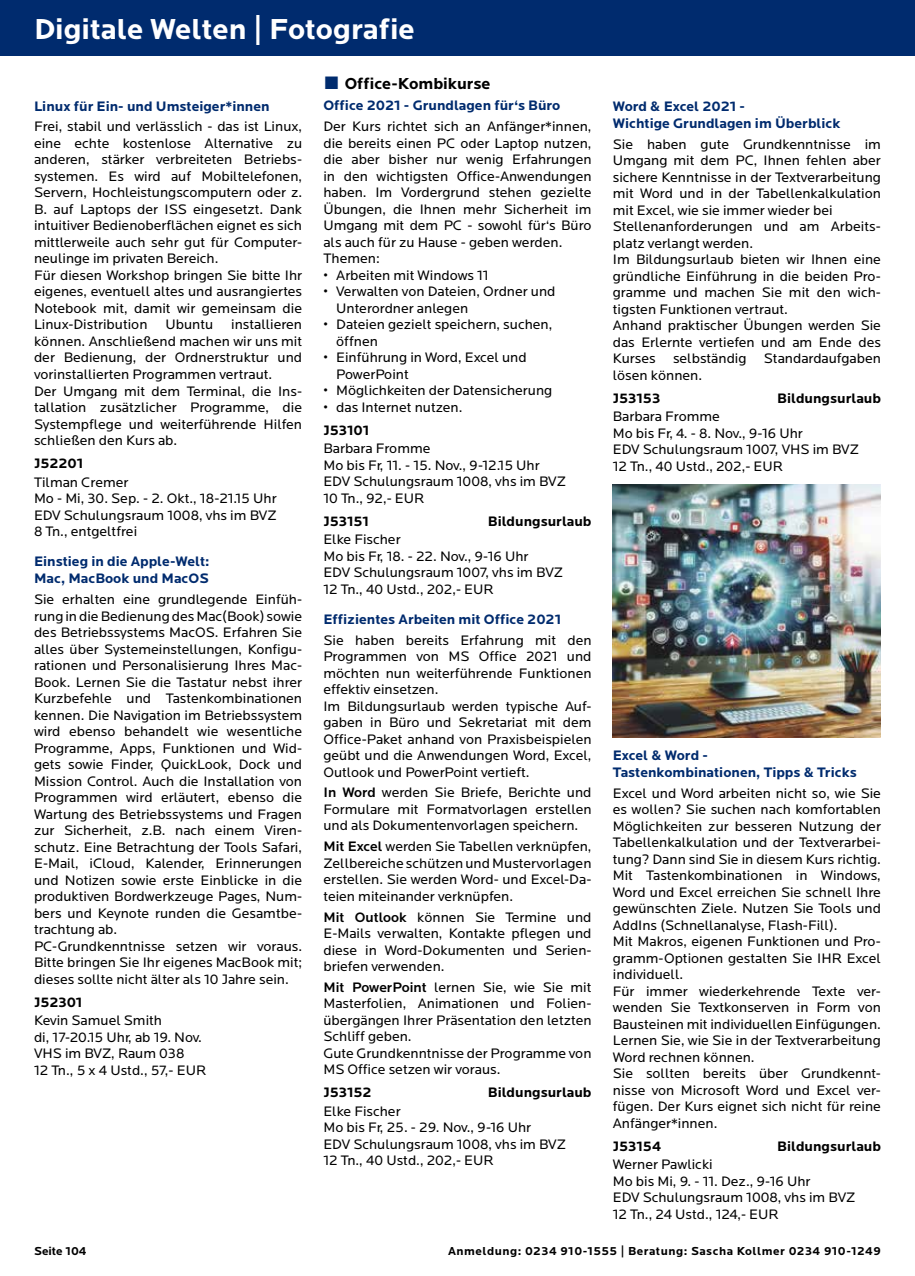
<style>
.page{position:relative;width:915px;height:1276px;background:#fff}
.page>*{position:absolute;margin:0;border:0;box-sizing:border-box;transform-origin:0 0}
.t1{font:700 30px "Locator";color:#fff}
.t2{font:700 16.5px "Locator";letter-spacing:-.005em;color:#000}
.t3{font:14.25px/16.5px "Locator";color:#000}
.t4{font:700 14.25px/17.2px "Locator";color:#002b6e}
.t5{font:700 14.25px "Locator";color:#000}
.t6{font:700 12px "Locator";letter-spacing:.04em;color:#000}
.t7{font:700 12px "Locator";color:#000}
.s1{font-family:"Arial";font-weight:400;font-size:27px;color:#002b6e}
.s2{font-weight:500}
</style>
<div class="page">
<div style="left:0;top:0;width:914px;height:55px;background:#002b6e"></div>
<img style="left:612px;top:484px;width:268px;height:254px">
<h1 class="t1" style="left:34px;top:12px;width:382px">Digitale Welten | Fotografie</h1>
<p class="t4" style="left:34px;top:98px;width:237px">Linux für Ein- und Umsteiger*innen</p>
<p class="t3" style="left:34px;top:119px;width:269px">Frei, stabil und verlässlich - das ist Linux, eine echte kostenlose Alternative zu anderen, stärker verbreiteten Betriebs&shy;systemen. Es wird auf Mobiltelefonen, Servern, Hochleistungscomputern oder z.<br>B. auf Laptops der ISS eingesetzt. Dank intuitiver Bedienoberflächen eignet es sich mittlerweile auch sehr gut für Computer&shy;neulinge im privaten Bereich.<br>Für diesen Workshop bringen Sie bitte Ihr eigenes, eventuell altes und ausrangiertes Notebook mit, damit wir gemeinsam die Linux-Distribution</p>
<p class="t3" style="left:34px;top:317px;width:269px;text-indent:197px">installieren können. Anschließend machen wir uns mit der Bedienung, der Ordnerstruktur und vorinstallierten Programmen vertraut.<br>Der Umgang mit dem Terminal, die Ins&shy;tallation zusätzlicher Programme, die Systempflege und weiterführende Hilfen schließen den Kurs ab.</p>
<p class="t5" style="left:34px;top:455px;width:51px">J52201</p>
<p class="t3" style="left:34px;top:474px;width:244px">Tilman Cremer<br>Mo - Mi, 30. Sep. - 2. Okt., 18-21.15 Uhr<br>EDV Schulungsraum 1008, vhs im BVZ<br>8 Tn., entgeltfrei</p>
<p class="t4" style="left:34px;top:553px;width:177px">Einstieg in die Apple-Welt:<br>Mac, MacBook und MacOS</p>
<p class="t3" style="left:34px;top:591px;width:269px">Sie erhalten eine grundlegende Einfüh&shy;rung in die Bedienung des Mac(Book) sowie des Betriebssystems MacOS. Erfahren Sie alles über Systemeinstellungen, Konfigu&shy;rationen und Personalisierung Ihres Mac-Book. Lernen Sie die Tastatur nebst ihrer Kurzbefehle und Tastenkombinationen kennen. Die Navigation im Betriebssystem wird ebenso behandelt wie wesentliche Programme, Apps, Funktionen und Wid&shy;gets sowie Finder, QuickLook, Dock und Mission Control. Auch die Installation von Programmen wird erläutert, ebenso die Wartung des Betriebssystems und Fragen zur Sicherheit, z.B. nach einem Viren&shy;schutz. Eine Betrachtung der Tools Safari, E-Mail, iCloud, Kalender, Erinnerungen und Notizen sowie erste Einblicke in die produktiven Bordwerkzeuge Pages, Num&shy;bers und Keynote runden die Gesamtbe&shy;trachtung ab.<br>PC-Grundkenntnisse setzen wir voraus.<br>Bitte bringen Sie Ihr eigenes MacBook mit; dieses sollte nicht älter als 10 Jahre sein.</p>
<p class="t5" style="left:34px;top:993px;width:50px">J52301</p>
<p class="t3" style="left:34px;top:1012px;width:174px">Kevin Samuel Smith<br>di, 17-20.15 Uhr, ab 19. Nov.<br>VHS im BVZ, Raum 038<br>12 Tn., 5 x 4 Ustd., 57,- EUR</p>
<p class="t3" style="left:165px;top:317px;width:49px">Ubuntu</p>
<p class="t2" style="left:323px;top:74px;width:168px"><span class="s1">■</span> Office-Kombikurse</p>
<p class="t4" style="left:323px;top:97px;width:238px">Office 2021 - Grundlagen für‘s Büro</p>
<p class="t3" style="left:323px;top:119px;width:269px">Der Kurs richtet sich an Anfänger*innen, die bereits einen PC oder Laptop nutzen, die aber bisher nur wenig Erfahrungen in den wichtigsten Office-Anwendungen haben. Im Vordergrund stehen gezielte Übungen, die Ihnen mehr Sicherheit im Umgang mit dem PC - sowohl für‘s Büro als auch für zu Hause - geben werden.<br>Themen:</p>
<p class="t3" style="left:323px;top:267px;width:167px">• Arbeiten mit Windows 11</p>
<p class="t3" style="left:336px;top:284px;width:221px;text-indent:-13px">• Verwalten von Dateien, Ordner und<br>Unterordner anlegen</p>
<p class="t3" style="left:336px;top:317px;width:217px;text-indent:-13px">• Dateien gezielt speichern, suchen, öffnen</p>
<p class="t3" style="left:336px;top:350px;width:192px;text-indent:-13px">• Einführung in Word, Excel und<br>PowerPoint</p>
<p class="t3" style="left:323px;top:383px;width:230px">• Möglichkeiten der Datensicherung</p>
<p class="t3" style="left:323px;top:399px;width:140px">• das Internet nutzen.</p>
<p class="t5" style="left:323px;top:422px;width:47px">J53101</p>
<p class="t3" style="left:323px;top:441px;width:244px">Barbara Fromme<br>Mo bis Fr, 11. - 15. Nov., 9-12.15 Uhr<br>EDV Schulungsraum 1008, vhs im BVZ<br>10 Tn., 92,- EUR</p>
<p class="t5" style="left:323px;top:513px;width:47px">J53151</p>
<p class="t5" style="left:487px;top:513px;width:105px">Bildungsurlaub</p>
<p class="t3" style="left:323px;top:532px;width:241px">Elke Fischer<br>Mo bis Fr, 18. - 22. Nov., 9-16 Uhr<br>EDV Schulungsraum 1007, vhs im BVZ<br>12 Tn., 40 Ustd., 202,- EUR</p>
<p class="t4" style="left:323px;top:611px;width:239px">Effizientes Arbeiten mit Office 2021</p>
<p class="t3" style="left:323px;top:632px;width:269px">Sie haben bereits Erfahrung mit den Programmen von MS Office 2021 und möchten nun weiterführende Funktionen effektiv einsetzen.<br>Im Bildungsurlaub werden typische Auf&shy;gaben in Büro und Sekretariat mit dem Office-Paket anhand von Praxisbeispielen geübt und die Anwendungen Word, Excel, Outlook und PowerPoint vertieft.</p>
<p class="t3" style="left:323px;top:785px;width:269px;text-align:justify"><span class="s2">In Word</span> werden Sie Briefe, Berichte und Formulare mit Formatvorlagen erstellen und als Dokumentenvorlagen speichern.</p>
<p class="t3" style="left:323px;top:838px;width:269px;text-align:justify"><span class="s2">Mit Excel</span> werden Sie Tabellen verknüpfen, Zellbereiche schützen und Mustervorlagen erstellen. Sie werden Word- und Excel-Da&shy;teien miteinander verknüpfen.</p>
<p class="t3" style="left:323px;top:909px;width:269px;text-align:justify"><span class="s2">Mit Outlook</span> können Sie Termine und E-Mails verwalten, Kontakte pflegen und diese in Word-Dokumenten und Serien&shy;briefen verwenden.</p>
<p class="t3" style="left:323px;top:979px;width:269px"><span class="s2">Mit PowerPoint</span> lernen Sie, wie Sie mit Masterfolien, Animationen und Folien&shy;übergängen Ihrer Präsentation den letzten Schliff geben.<br>Gute Grundkenntnisse der Programme von MS Office setzen wir voraus.</p>
<p class="t5" style="left:323px;top:1084px;width:50px">J53152</p>
<p class="t5" style="left:487px;top:1084px;width:105px">Bildungsurlaub</p>
<p class="t3" style="left:323px;top:1103px;width:244px">Elke Fischer<br>Mo bis Fr, 25. - 29. Nov., 9-16 Uhr<br>EDV Schulungsraum 1008, vhs im BVZ<br>12 Tn., 40 Ustd., 202,- EUR</p>
<p class="t4" style="left:612px;top:98px;width:229px">Word &amp; Excel 2021 -<br>Wichtige Grundlagen im Überblick</p>
<p class="t3" style="left:612px;top:136px;width:269px">Sie haben gute Grundkenntnisse im Umgang mit dem PC, Ihnen fehlen aber sichere Kenntnisse in der Textverarbeitung mit Word und in der Tabellenkalkulation mit Excel, wie sie immer wieder bei Stellenanforderungen und am Arbeits&shy;platz verlangt werden.<br>Im Bildungsurlaub bieten wir Ihnen eine gründliche Einführung in die beiden Pro&shy;gramme und machen Sie mit den wich&shy;tigsten Funktionen vertraut.<br>Anhand praktischer Übungen werden Sie das Erlernte vertiefen und am Ende des Kurses selbständig Standardaufgaben lösen können.</p>
<p class="t5" style="left:612px;top:390px;width:49px">J53153</p>
<p class="t5" style="left:777px;top:390px;width:105px">Bildungsurlaub</p>
<p class="t3" style="left:612px;top:409px;width:247px">Barbara Fromme<br>Mo bis Fr, 4. - 8. Nov., 9-16 Uhr<br>EDV Schulungsraum 1007, VHS im BVZ<br>12 Tn., 40 Ustd., 202,- EUR</p>
<p class="t4" style="left:612px;top:746px;width:245px">Excel &amp; Word -<br>Tastenkombinationen, Tipps &amp; Tricks</p>
<p class="t3" style="left:612px;top:785px;width:269px">Excel und Word arbeiten nicht so, wie Sie es wollen? Sie suchen nach komfortablen Möglichkeiten zur besseren Nutzung der Tabellenkalkulation und der Textverarbei&shy;tung? Dann sind Sie in diesem Kurs richtig.<br>Mit Tastenkombinationen in Windows, Word und Excel erreichen Sie schnell Ihre gewünschten Ziele. Nutzen Sie Tools und AddIns (Schnellanalyse, Flash-Fill).<br>Mit Makros, eigenen Funktionen und Pro&shy;gramm-Optionen gestalten Sie IHR Excel individuell.<br>Für immer wiederkehrende Texte ver&shy;wenden Sie Textkonserven in Form von Bausteinen mit individuellen Einfügungen.<br>Lernen Sie, wie Sie in der Textverarbeitung Word rechnen können.<br>Sie sollten bereits über Grundkennt&shy;nisse von Microsoft Word und Excel ver&shy;fügen. Der Kurs eignet sich nicht für reine Anfänger*innen.</p>
<p class="t5" style="left:612px;top:1137px;width:50px">J53154</p>
<p class="t5" style="left:777px;top:1137px;width:105px">Bildungsurlaub</p>
<p class="t3" style="left:612px;top:1156px;width:244px">Werner Pawlicki<br>Mo bis Mi, 9. - 11. Dez., 9-16 Uhr<br>EDV Schulungsraum 1008, vhs im BVZ<br>12 Tn., 24 Ustd., 124,- EUR</p>
<p class="t7" style="left:34px;top:1244px;width:54px">Seite 104</p>
<p class="t6" style="left:448px;top:1244px;width:434px">Anmeldung: 0234 910-1555 | Beratung: Sascha Kollmer 0234 910-1249</p>
</div>
